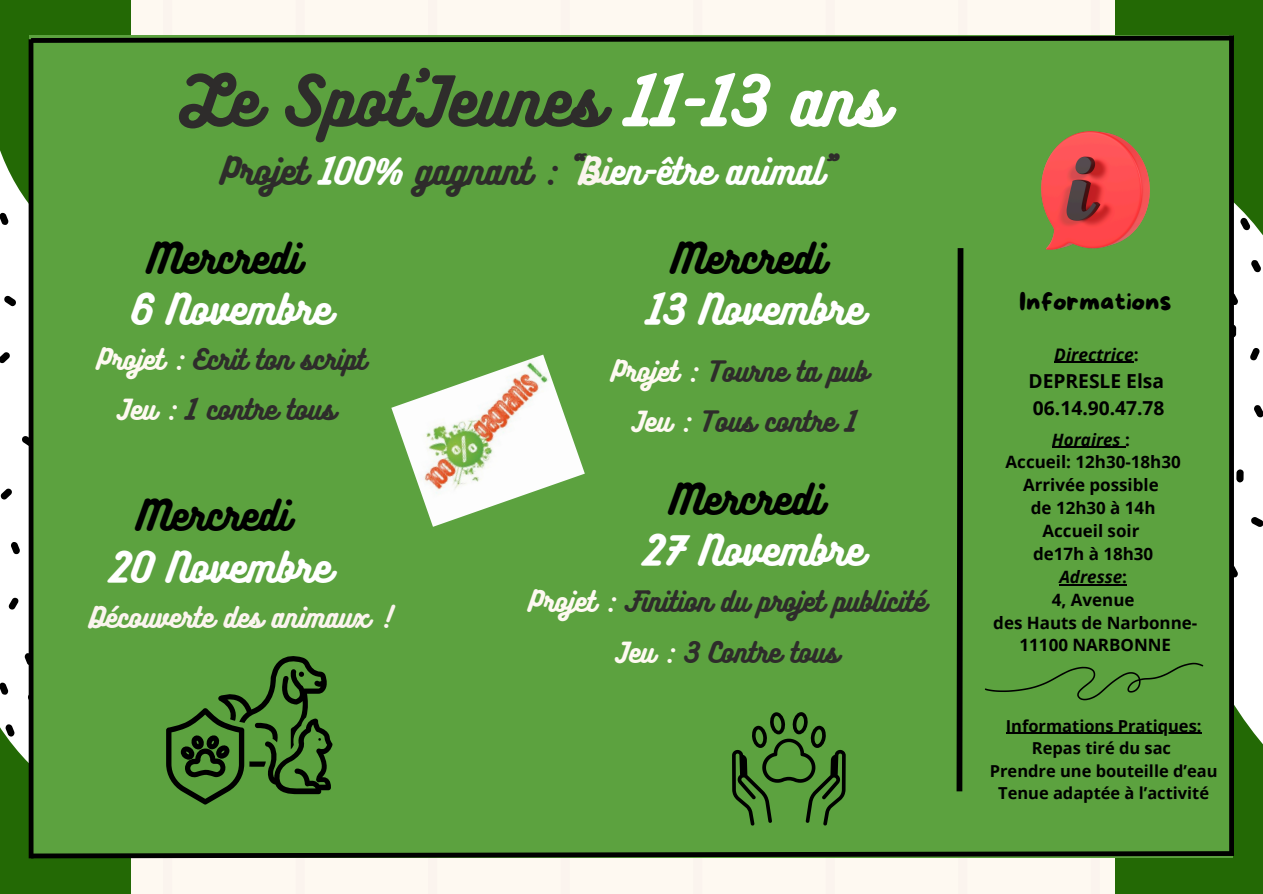
<style>
.page{position:relative;width:1263px;height:894px;background:#fff}
.page>*{position:absolute;margin:0;border:0;box-sizing:border-box;transform-origin:0 0}
.t1{font:61.5px "Bukhari Script";color:#2e2c2b}
.t2{font:37.5px/51.8px "Bukhari Script";color:#fff;text-align:center}
.t3{font:33px "Bukhari Script";color:#fff}
.t4{font:25.65px "More Sugar";color:#000}
.t5{font:25.5px/50.7px "Bukhari Script";color:#2e2c2b;text-align:center}
.t6{font:25.5px "Bukhari Script";color:#fbf4ee}
.t7{font:700 19.2px/26.4px "Open Sans";color:#000}
.t8{font:italic 700 17.25px "Open Sans";color:#000}
.t9{font:700 16.95px "Open Sans";color:#000}
.t10{font:italic 700 16.95px "Open Sans";color:#000}
.t11{font:700 16.5px "Open Sans";color:#000}
.s1{color:#fff}
.s2{color:#2e2c2b}
.s3{color:#fbf4ee}
.s4{color:#000}
.s5{color:#fef9f1}
.s6{font-style:normal}
</style>
<div class="page">
<div style="left:131px;top:0;width:984px;height:893px;background:#fef9f1"></div>
<div style="left:0;top:0;width:131px;height:893px;background:#236905"></div>
<svg style="left:13px;top:0;width:202px;height:777px"></svg>
<svg style="left:0;top:141px;width:29px;height:605px;background:#e2e7e0"></svg>
<div style="left:1115px;top:0;width:148px;height:893px;background:#236905"></div>
<svg style="left:1234px;top:212px;width:29px;height:532px;background:#eaeee9"></svg>
<div style="left:29px;top:36px;width:1204px;height:821px;background:#5ca23f"></div>
<svg style="left:26px;top:33px;width:1208px;height:12px"></svg>
<svg style="left:28px;top:848px;width:1206px;height:12px"></svg>
<div style="left:1229px;top:36px;width:5px;height:818px;background:#000"></div>
<div style="left:29px;top:39px;width:5px;height:819px;background:#000"></div>
<svg style="left:956px;top:248px;width:8px;height:544px"></svg>
<img style="left:1041px;top:131px;width:109px;height:119px">
<svg style="left:985px;top:662px;width:218px;height:38px"></svg>
<hr style="left:1006px;top:732px;width:195px;height:1px;background:#000">
<hr style="left:1054px;top:362px;width:80px;height:1px;background:#000">
<hr style="left:1052px;top:446px;width:73px;height:2px;background:#000">
<hr style="left:1059px;top:584px;width:63px;height:1px;background:#000">
<svg style="left:166px;top:656px;width:167px;height:148px"></svg>
<svg style="left:732px;top:712px;width:114px;height:113px"></svg>
<img style="left:391px;top:354px;width:194px;height:172px">
<p class="t1" style="left:180px;top:61px;width:709px">Le Spot’Jeunes <span class="s1">11-13 ans</span></p>
<p class="t3" style="left:220px;top:150px;width:614px"><span class="s2">Projet</span> 100% <span class="s2">gagnant : “</span><span class="s3">Bi</span>en-être animal<span class="s2">”</span></p>
<p class="t2" style="left:131px;top:230px;width:202px"><span class="s4">Mercredi<br></span>6 Novembre</p>
<p class="t2" style="left:647px;top:230px;width:218px"><span class="s4">Mercredi<br></span>13 Novembre</p>
<p class="t5" style="left:97px;top:332px;width:270px"><span class="s5">Projet :</span> Ecrit ton script<br><span class="s5">Jeu :</span> 1 contre tous</p>
<p class="t5" style="left:611px;top:344px;width:259px"><span class="s5">Projet :</span> Tourne ta pub<br><span class="s5">Jeu :</span> Tous contre 1</p>
<p class="t2" style="left:110px;top:487px;width:223px"><span class="s4">Mercredi<br></span>20 Novembre</p>
<p class="t6" style="left:89px;top:601px;width:305px">Découverte des animaux !</p>
<p class="t2" style="left:643px;top:471px;width:222px"><span class="s4">Mercredi<br></span>27 Novembre</p>
<p class="t5" style="left:528px;top:574px;width:399px"><span class="s5">Projet :</span> Finition du projet publicité<br><span class="s5">Jeu :</span> 3 Contre tous</p>
<h4 class="t4" style="left:1019px;top:287px;width:154px">Informations</h4>
<h2 class="t8" style="left:1054px;top:342px;width:86px">Directrice<span class="s6">:</span></h2>
<h2 class="t7" style="left:1028px;top:367px;width:138px">DEPRESLE Elsa<br>06.14.90.47.78</h2>
<h4 class="t10" style="left:1052px;top:427px;width:79px">Horaires <span class="s6">:</span></h4>
<p class="t9" style="left:1006px;top:450px;width:177px">Accueil: 12h30-18h30</p>
<h4 class="t9" style="left:1023px;top:473px;width:137px">Arrivée possible</h4>
<h2 class="t9" style="left:1031px;top:496px;width:126px">de 12h30 à 14h</h2>
<h2 class="t9" style="left:1042px;top:519px;width:98px">Accueil soir</h2>
<h4 class="t9" style="left:1033px;top:541px;width:122px">de17h à 18h30</h4>
<p class="t10" style="left:1059px;top:564px;width:69px">Adresse<span class="s6">:</span></p>
<p class="t9" style="left:1052px;top:587px;width:84px">4, Avenue</p>
<p class="t9" style="left:993px;top:610px;width:206px">des Hauts de Narbonne-</p>
<p class="t9" style="left:1020px;top:633px;width:153px">11100 NARBONNE</p>
<p class="t11" style="left:1006px;top:713px;width:197px">Informations Pratiques:</p>
<h1 class="t11" style="left:1032px;top:736px;width:141px">Repas tiré du sac</h1>
<h3 class="t11" style="left:990px;top:758px;width:229px">Prendre une bouteille d’eau</h3>
<h2 class="t11" style="left:998px;top:781px;width:213px">Tenue adaptée à l’activité</h2>
</div>
